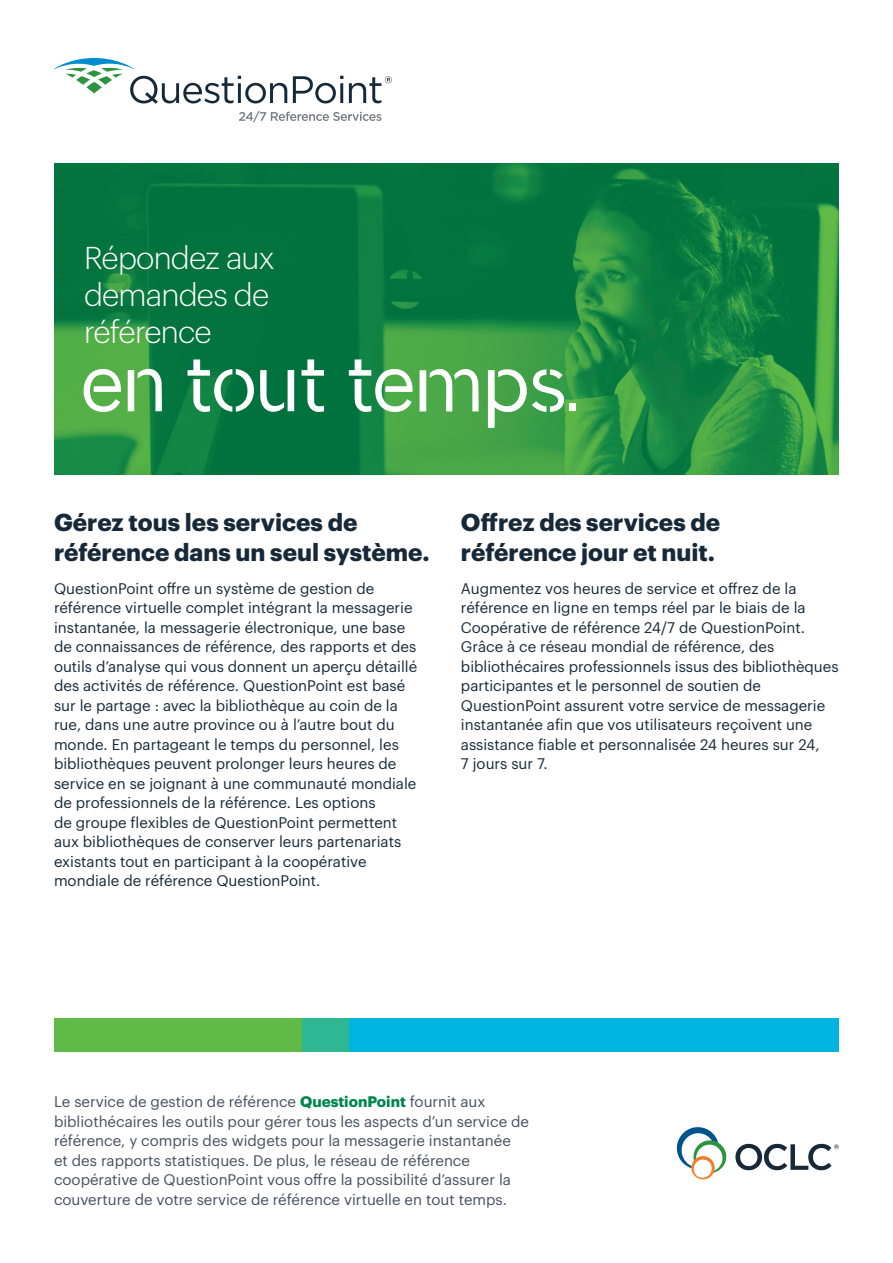
<style>
.page{position:relative;width:893px;height:1263px;background:#fff}
.page>*{position:absolute;margin:0;border:0;box-sizing:border-box;transform-origin:0 0}
.t1{font:82.5px "OCLC Stencil";letter-spacing:-.005em;color:#fff}
.t2{font:300 30.9px/37.2px "Graphik";letter-spacing:-.025em;color:#fff}
.t3{font:700 24px/30px "Graphik";color:#172938}
.t4{font:15px/19.5px "Graphik";color:#172938}
.t5{font:15px/19.5px "Graphik";color:#45505f}
.s1{font-weight:700;color:#008551}
</style>
<div class="page">
<svg style="left:677px;top:1127px;width:50px;height:52px"></svg>
<svg style="left:735px;top:1144px;width:104px;height:26px"></svg>
<img style="left:54px;top:163px;width:785px;height:311px">
<div style="left:54px;top:1018px;width:248px;height:34px;background:#60bb46"></div>
<div style="left:302px;top:1018px;width:537px;height:34px;background:#00b4e0"></div>
<div style="left:302px;top:1018px;width:47px;height:34px;background:#2fb793"></div>
<svg style="left:293px;top:76px;width:50px;height:27px"></svg>
<svg style="left:54px;top:58px;width:233px;height:46px"></svg>
<svg style="left:349px;top:76px;width:43px;height:27px"></svg>
<svg style="left:239px;top:111px;width:142px;height:11px"></svg>
<h2 class="t2" style="left:84px;top:237px;width:192px">Répondez aux demandes de référence</h2>
<h1 class="t1" style="left:81px;top:337px;width:499px">en tout temps.</h1>
<h3 class="t3" style="left:54px;top:505px;width:377px">Gérez tous les services de référence dans un seul système.</h3>
<p class="t4" style="left:54px;top:577px;width:365px">QuestionPoint offre un système de gestion de référence virtuelle complet intégrant la messagerie instantanée, la messagerie électronique, une base de connaissances de référence, des rapports et des outils d’analyse qui vous donnent un aperçu détaillé des activités de référence. QuestionPoint est basé sur le partage : avec la bibliothèque au coin de la rue, dans une autre province ou à l’autre bout du monde. En partageant le temps du personnel, les bibliothèques peuvent prolonger leurs heures de service en se joignant à une communauté mondiale de professionnels de la référence. Les options<br>de groupe flexibles de QuestionPoint permettent aux bibliothèques de conserver leurs partenariats existants tout en participant à la coopérative mondiale de référence QuestionPoint.</p>
<h3 class="t3" style="left:461px;top:505px;width:261px">Offrez des services de référence jour et nuit.</h3>
<p class="t4" style="left:461px;top:577px;width:379px">Augmentez vos heures de service et offrez de la référence en ligne en temps réel par le biais de la Coopérative de référence 24/7 de QuestionPoint.<br>Grâce à ce réseau mondial de référence, des bibliothécaires professionnels issus des bibliothèques participantes et le personnel de soutien de QuestionPoint assurent votre service de messagerie instantanée afin que vos utilisateurs reçoivent une assistance fiable et personnalisée 24 heures sur 24,<br>7 jours sur 7.</p>
<p class="t5" style="left:54px;top:1091px;width:477px">Le service de gestion de référence <span class="s1">QuestionPoint</span> fournit aux bibliothécaires les outils pour gérer tous les aspects d’un service de référence, y compris des widgets pour la messagerie instantanée<br>et des rapports statistiques. De plus, le réseau de référence coopérative de QuestionPoint vous offre la possibilité d’assurer la couverture de votre service de référence virtuelle en tout temps.</p>
</div>
